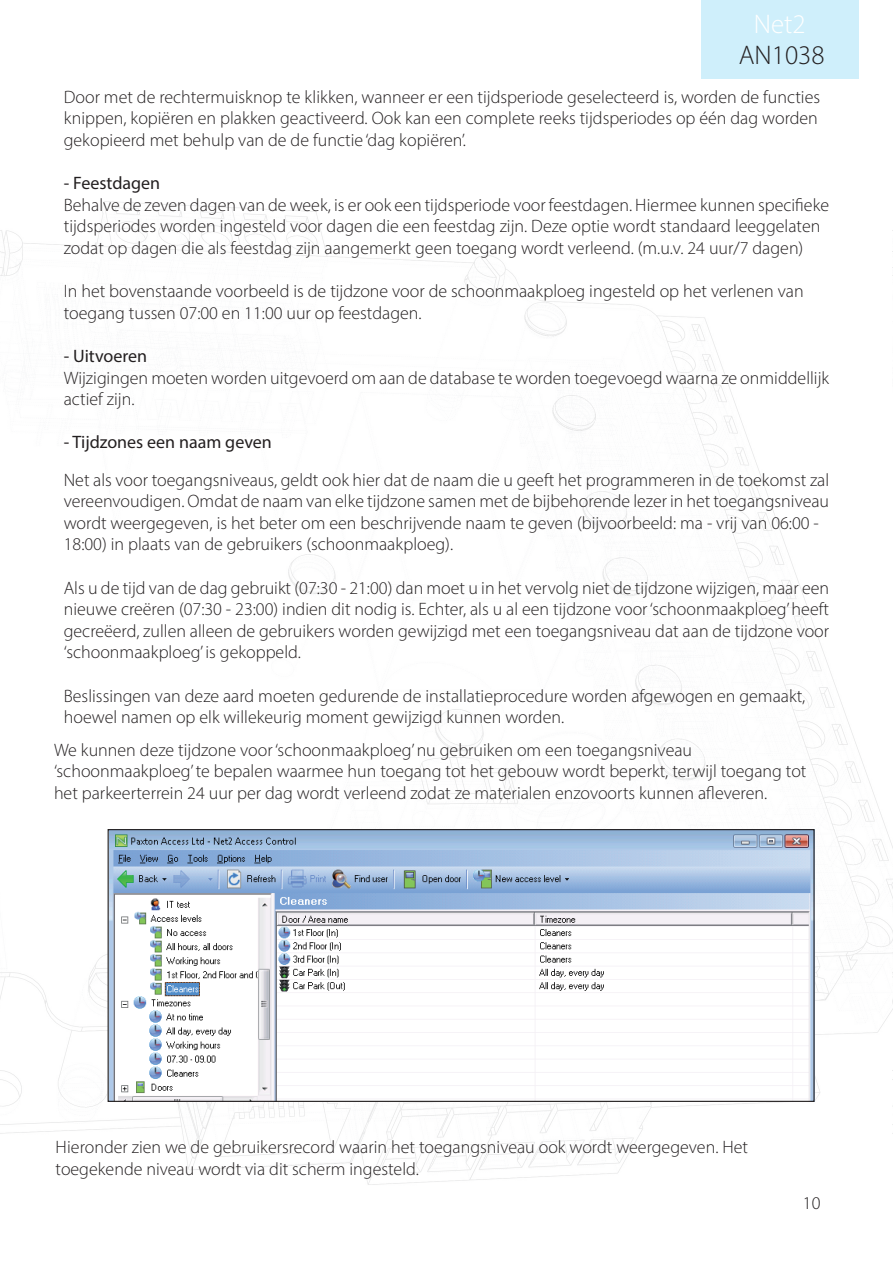
<style>
.page{position:relative;width:893px;height:1263px;background:#fff}
.page>*{position:absolute;margin:0;border:0;box-sizing:border-box;transform-origin:0 0}
.t1{font:300 27px "Myriad Pro";color:#231f20}
.t2{font:300 27px "Myriad Pro";color:#fff}
.Text{font:300 18px "Myriad Pro";color:#231f20}
.Text_with_Title{font:300 18px "Myriad Pro";color:#231f20}
.Text_with_Title-2{font:18px "Myriad Pro";color:#231f20}
</style>
<div class="page">
<img style="left:0;top:201px;width:893px;height:984px">
<div style="left:702px;top:0;width:157px;height:79px;background:#cfeffb"></div>
<img style="left:110px;top:831px;width:703px;height:269px">
<div style="left:108px;top:829px;width:707px;height:273px;border:1px solid #231f20"></div>
<h1 class="t2" style="left:754px;top:8px;width:53px">Net2</h1>
<h1 class="t1" style="left:739px;top:39px;width:87px">AN1038</h1>
<p class="Text_with_Title" style="left:64px;top:86px;width:758px">Door met de rechtermuisknop te klikken, wanneer er een tijdsperiode geselecteerd is, worden de functies</p>
<p class="Text_with_Title" style="left:64px;top:108px;width:756px">knippen, kopiëren en plakken geactiveerd. Ook kan een complete reeks tijdsperiodes op één dag worden</p>
<p class="Text_with_Title" style="left:64px;top:129px;width:404px">gekopieerd met behulp van de de functie ‘dag kopiëren’.</p>
<p class="Text_with_Title-2" style="left:64px;top:172px;width:98px">- Feestdagen</p>
<p class="Text_with_Title" style="left:64px;top:194px;width:767px">Behalve de zeven dagen van de week, is er ook een tijdsperiode voor feestdagen. Hiermee kunnen specifieke</p>
<p class="Text_with_Title" style="left:64px;top:216px;width:758px">tijdsperiodes worden ingesteld voor dagen die een feestdag zijn. Deze optie wordt standaard leeggelaten</p>
<p class="Text_with_Title" style="left:64px;top:237px;width:741px">zodat op dagen die als feestdag zijn aangemerkt geen toegang wordt verleend. (m.u.v. 24 uur/7 dagen)</p>
<p class="Text_with_Title" style="left:64px;top:280px;width:741px">In het bovenstaande voorbeeld is de tijdzone voor de schoonmaakploeg ingesteld op het verlenen van</p>
<p class="Text_with_Title" style="left:64px;top:302px;width:359px">toegang tussen 07:00 en 11:00 uur op feestdagen.</p>
<p class="Text_with_Title-2" style="left:64px;top:345px;width:85px">- Uitvoeren</p>
<p class="Text_with_Title" style="left:64px;top:367px;width:767px">Wijzigingen moeten worden uitgevoerd om aan de database te worden toegevoegd waarna ze onmiddellijk</p>
<p class="Text_with_Title" style="left:64px;top:388px;width:72px">actief zijn.</p>
<p class="Text_with_Title-2" style="left:64px;top:431px;width:210px">- Tijdzones een naam geven</p>
<p class="Text" style="left:64px;top:469px;width:767px">Net als voor toegangsniveaus, geldt ook hier dat de naam die u geeft het programmeren in de toekomst zal</p>
<p class="Text" style="left:64px;top:490px;width:767px">vereenvoudigen. Omdat de naam van elke tijdzone samen met de bijbehorende lezer in het toegangsniveau</p>
<p class="Text" style="left:64px;top:512px;width:757px">wordt weergegeven, is het beter om een beschrijvende naam te geven (bijvoorbeeld: ma - vrij van 06:00 -</p>
<p class="Text" style="left:64px;top:533px;width:391px">18:00) in plaats van de gebruikers (schoonmaakploeg).</p>
<p class="Text" style="left:64px;top:577px;width:767px">Als u de tijd van de dag gebruikt (07:30 - 21:00) dan moet u in het vervolg niet de tijdzone wijzigen, maar een</p>
<p class="Text" style="left:64px;top:598px;width:767px">nieuwe creëren (07:30 - 23:00) indien dit nodig is. Echter, als u al een tijdzone voor ‘schoonmaakploeg’ heeft</p>
<p class="Text" style="left:64px;top:620px;width:767px">gecreëerd, zullen alleen de gebruikers worden gewijzigd met een toegangsniveau dat aan de tijdzone voor</p>
<p class="Text" style="left:64px;top:641px;width:239px">‘schoonmaakploeg’ is gekoppeld.</p>
<p class="Text" style="left:64px;top:685px;width:743px">Beslissingen van deze aard moeten gedurende de installatieprocedure worden afgewogen en gemaakt,</p>
<p class="Text" style="left:64px;top:706px;width:502px">hoewel namen op elk willekeurig moment gewijzigd kunnen worden.</p>
<p class="Text" style="left:54px;top:739px;width:640px">We kunnen deze tijdzone voor ‘schoonmaakploeg’ nu gebruiken om een toegangsniveau</p>
<p class="Text" style="left:54px;top:760px;width:754px">‘schoonmaakploeg’ te bepalen waarmee hun toegang tot het gebouw wordt beperkt, terwijl toegang tot</p>
<p class="Text" style="left:54px;top:782px;width:715px">het parkeerterrein 24 uur per dag wordt verleend zodat ze materialen enzovoorts kunnen afleveren.</p>
<p class="Text" style="left:56px;top:1136px;width:694px">Hieronder zien we de gebruikersrecord waarin het toegangsniveau ook wordt weergegeven. Het</p>
<p class="Text" style="left:56px;top:1158px;width:365px">toegekende niveau wordt via dit scherm ingesteld.</p>
<p class="Text" style="left:803px;top:1192px;width:19px">10</p>
</div>
